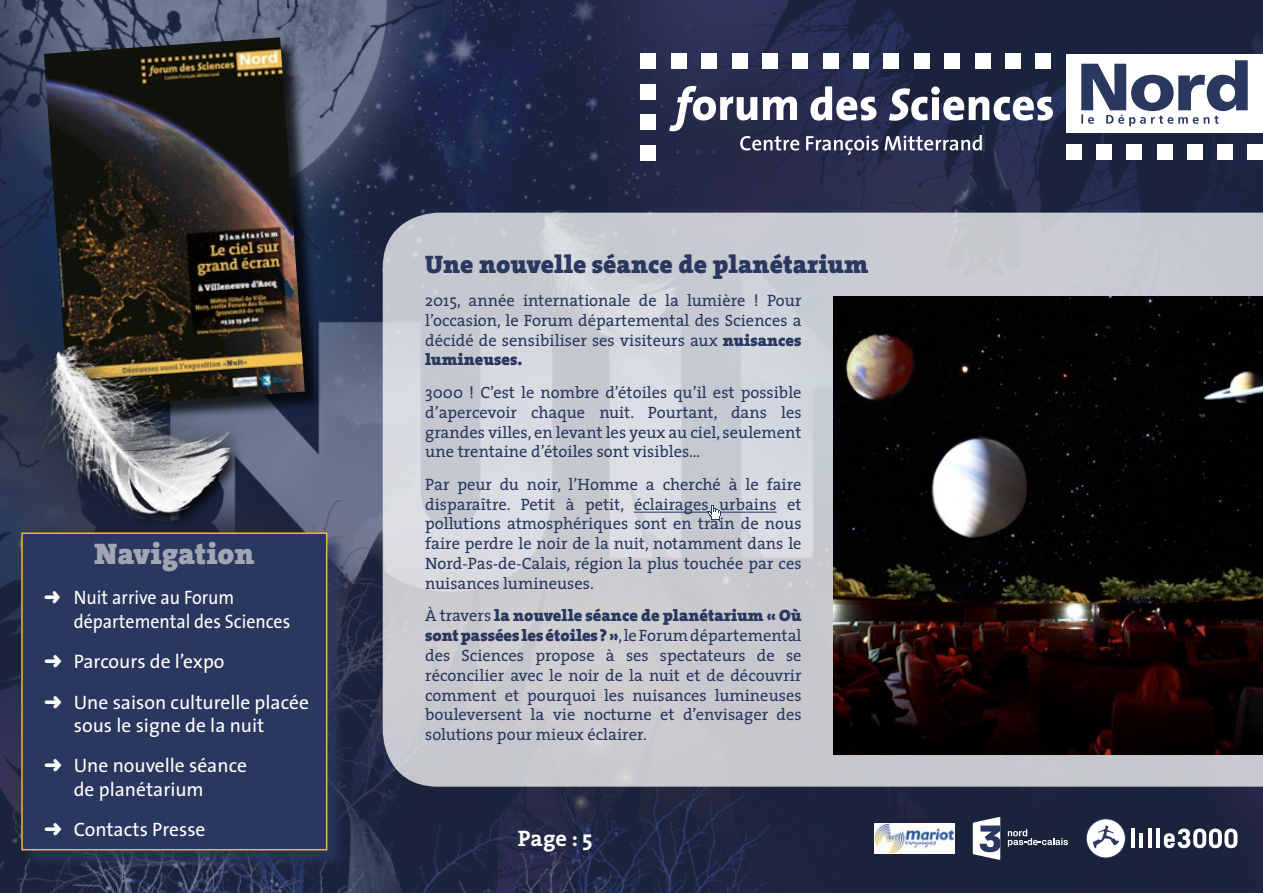
<style>
.page{position:relative;width:1263px;height:893px;background:#fff}
.page>*{position:absolute;margin:0;border:0;box-sizing:border-box;transform-origin:0 0}
.t1{font:900 30px "The Serif";color:#a1a5b5}
.t2{font:900 25.5px "The Serif";color:#2a385f}
.t3{font:700 22.5px "The Serif";color:#fff}
.t4{font:19.5px/40.3px "The Sans";color:#fff}
.t5{font:19.5px/23.4px "The Sans";color:#fff;scale:.92 1}
.t6{font:16.5px/19.8px "The Serif";color:#2a385f;text-align:justify}
.s1{font-weight:900}
</style>
<div class="page">
<img style="left:0;top:0;width:1263px;height:893px">
<div style="left:793px;top:54px;width:15px;height:15px;background:#fff"></div>
<div style="left:853px;top:54px;width:16px;height:15px;background:#fff"></div>
<div style="left:823px;top:54px;width:15px;height:15px;background:#fff"></div>
<div style="left:914px;top:54px;width:15px;height:15px;background:#fff"></div>
<div style="left:884px;top:54px;width:15px;height:15px;background:#fff"></div>
<div style="left:944px;top:54px;width:16px;height:15px;background:#fff"></div>
<div style="left:1005px;top:54px;width:15px;height:15px;background:#fff"></div>
<div style="left:975px;top:54px;width:15px;height:15px;background:#fff"></div>
<div style="left:1036px;top:54px;width:15px;height:15px;background:#fff"></div>
<div style="left:1066px;top:145px;width:15px;height:15px;background:#fff"></div>
<div style="left:1096px;top:145px;width:15px;height:15px;background:#fff"></div>
<div style="left:1126px;top:145px;width:16px;height:15px;background:#fff"></div>
<div style="left:1157px;top:145px;width:15px;height:15px;background:#fff"></div>
<div style="left:1187px;top:145px;width:15px;height:15px;background:#fff"></div>
<div style="left:1217px;top:145px;width:15px;height:15px;background:#fff"></div>
<div style="left:1248px;top:145px;width:15px;height:15px;background:#fff"></div>
<div style="left:641px;top:54px;width:15px;height:15px;background:#fff"></div>
<div style="left:701px;top:54px;width:16px;height:15px;background:#fff"></div>
<div style="left:671px;top:54px;width:15px;height:15px;background:#fff"></div>
<div style="left:762px;top:54px;width:15px;height:15px;background:#fff"></div>
<div style="left:732px;top:54px;width:15px;height:15px;background:#fff"></div>
<div style="left:641px;top:84px;width:15px;height:15px;background:#fff"></div>
<div style="left:641px;top:115px;width:15px;height:15px;background:#fff"></div>
<div style="left:641px;top:145px;width:15px;height:15px;background:#fff"></div>
<div style="left:1066px;top:54px;width:197px;height:79px;background:#fff"></div>
<svg style="left:1081px;top:60px;width:167px;height:66px"></svg>
<svg style="left:669px;top:86px;width:384px;height:69px"></svg>
<svg style="left:1008px;top:829px;width:60px;height:18px"></svg>
<svg style="left:973px;top:817px;width:27px;height:43px"></svg>
<img style="left:875px;top:823px;width:79px;height:31px">
<hr style="left:1131px;top:829px;width:3px;height:19px;background:#fff">
<hr style="left:1139px;top:833px;width:4px;height:15px;background:#fff">
<hr style="left:1148px;top:829px;width:3px;height:19px;background:#fff">
<hr style="left:1156px;top:829px;width:4px;height:19px;background:#fff">
<svg style="left:1164px;top:829px;width:73px;height:19px"></svg>
<div style="left:1086px;top:819px;width:39px;height:39px;background:#fff;border-radius:50%"></div>
<div style="left:1086px;top:819px;width:39px;height:39px;border:1px solid #2a385f;border-radius:50%"></div>
<svg style="left:1093px;top:826px;width:26px;height:22px"></svg>
<div style="left:23px;top:535px;width:323px;height:334px;background:#2a385f;opacity:.75"></div>
<div style="left:22px;top:533px;width:305px;height:317px;background:#2a385f"></div>
<div style="left:21px;top:532px;width:306px;height:318px;border:2px solid #f2b638"></div>
<svg style="left:383px;top:213px;width:880px;height:574px;background:#caccd3"></svg>
<hr style="left:634px;top:512px;width:143px;height:1px;background:#2a385f">
<img style="left:833px;top:296px;width:430px;height:459px">
<div style="left:46px;top:40px;width:277px;height:387px;background:#000;opacity:.75"></div>
<img style="left:44px;top:37px;width:261px;height:371px">
<div style="left:26px;top:343px;width:220px;height:185px;background:#000;opacity:.75"></div>
<img style="left:21px;top:340px;width:214px;height:175px">
<svg style="left:708px;top:505px;width:13px;height:15px"></svg>
<h1 class="t1" style="left:94px;top:528px;width:162px">Navigation</h1>
<p class="t5" style="left:74px;top:585px;width:237px;text-indent:-30px">➜ Nuit arrive au Forum départemental des Sciences</p>
<p class="t4" style="left:44px;top:641px;width:266px">➜ Parcours de l’expo<br>➜ Une saison culturelle placée</p>
<p class="t4" style="left:44px;top:705px;width:222px;text-indent:30px">sous le signe de la nuit ➜ Une nouvelle séance</p>
<p class="t4" style="left:44px;top:768px;width:163px;text-align:right">de planétarium<br>➜ Contacts Presse</p>
<h2 class="t2" style="left:425px;top:243px;width:445px">Une nouvelle séance de planétarium</h2>
<p class="t6" style="left:425px;top:290px;width:378px">2015, année internationale de la lumière ! Pour l’occasion, le Forum départemental des Sciences a décidé de sensibiliser ses visiteurs aux <span class="s1">nuisances lumineuses.</span></p>
<p class="t6" style="left:425px;top:382px;width:378px">3000 ! C’est le nombre d’étoiles qu’il est possible d’apercevoir chaque nuit. Pourtant, dans les grandes villes, en levant les yeux au ciel, seulement une trentaine d’étoiles sont visibles…</p>
<p class="t6" style="left:425px;top:474px;width:378px">Par peur du noir, l’Homme a cherché à le faire disparaître. Petit à petit, éclairages urbains et pollutions atmosphériques sont en train de nous faire perdre le noir de la nuit, notamment dans le Nord-Pas-de-Calais, région la plus touchée par ces nuisances lumineuses.</p>
<p class="t6" style="left:425px;top:605px;width:378px">À travers <span class="s1">la nouvelle séance de planétarium « Où sont passées les étoiles ? »</span>, le Forum départemental des Sciences propose à ses spectateurs de se réconcilier avec le noir de la nuit et de découvrir comment et pourquoi les nuisances lumineuses bouleversent la vie nocturne et d’envisager des solutions pour mieux éclairer.</p>
<h3 class="t3" style="left:518px;top:820px;width:76px">Page : 5</h3>
</div>
